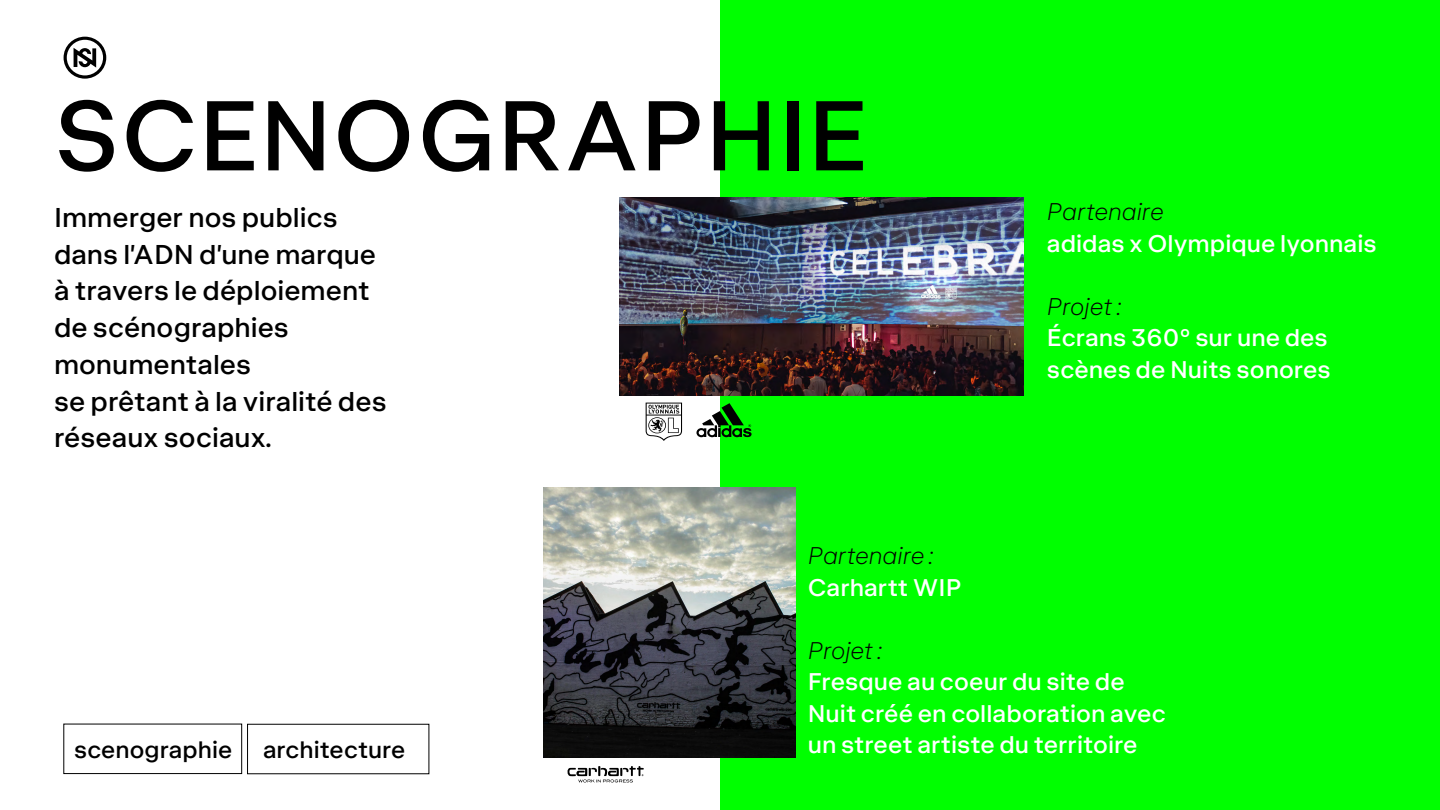
<style>
.page{position:relative;width:1440px;height:810px;background:#fff}
.page>*{position:absolute;margin:0;border:0;box-sizing:border-box;transform-origin:0 0}
.t1{font:500 95.32px "MNKY Klaus";color:#000}
.t2{font:500 26.25px/36.8px "MNKY Klaus";color:#000}
.t3{font:500 23.25px/31.5px "MNKY Klaus";color:#fff}
.t4{font:italic 100 23.25px "MNKY Klaus";color:#000}
.t5{font:500 22.95px "MNKY Klaus";color:#000}
.s1{font-weight:100;font-style:italic;color:#000}
.s2{font-weight:100;font-style:italic;color:#0f0}
</style>
<div class="page">
<svg style="left:64px;top:37px;width:42px;height:42px"></svg>
<div style="left:720px;top:0;width:720px;height:810px;background:#0f0"></div>
<img style="left:619px;top:198px;width:405px;height:198px">
<svg style="left:696px;top:403px;width:56px;height:34px"></svg>
<svg style="left:646px;top:403px;width:36px;height:38px"></svg>
<div style="left:64px;top:724px;width:178px;height:50px;border:1px solid #000"></div>
<img style="left:543px;top:487px;width:252px;height:270px">
<svg style="left:568px;top:766px;width:76px;height:17px"></svg>
<h1 class="t1" style="left:54px;top:76px;width:816px">SCENOGRAPHIE</h1>
<p class="t2" style="left:54px;top:199px;width:334px">Immerger nos publics dans l’ADN d’une marque à travers le déploiement de scénographies monumentales<br>se prêtant à la viralité des réseaux sociaux.</p>
<p class="t4" style="left:808px;top:542px;width:127px">Partenaire :</p>
<p class="t3" style="left:808px;top:571px;width:155px">Carhartt WIP</p>
<p class="t3" style="left:1047px;top:196px;width:331px"><span class="s1">Partenaire</span> <span class="s2">:<br></span>adidas x Olympique lyonnais</p>
<p class="t4" style="left:1047px;top:292px;width:76px">Projet :</p>
<p class="t3" style="left:1047px;top:322px;width:285px">Écrans 360° sur une des scènes de Nuits sonores</p>
<p class="t5" style="left:74px;top:735px;width:160px">scenographie</p>
<p class="t5" style="left:263px;top:735px;width:144px">architecture</p>
<p class="t4" style="left:808px;top:636px;width:76px">Projet :</p>
<p class="t3" style="left:808px;top:666px;width:360px">Fresque au coeur du site de<br>Nuit créé en collaboration avec un street artiste du territoire</p>
</div>
